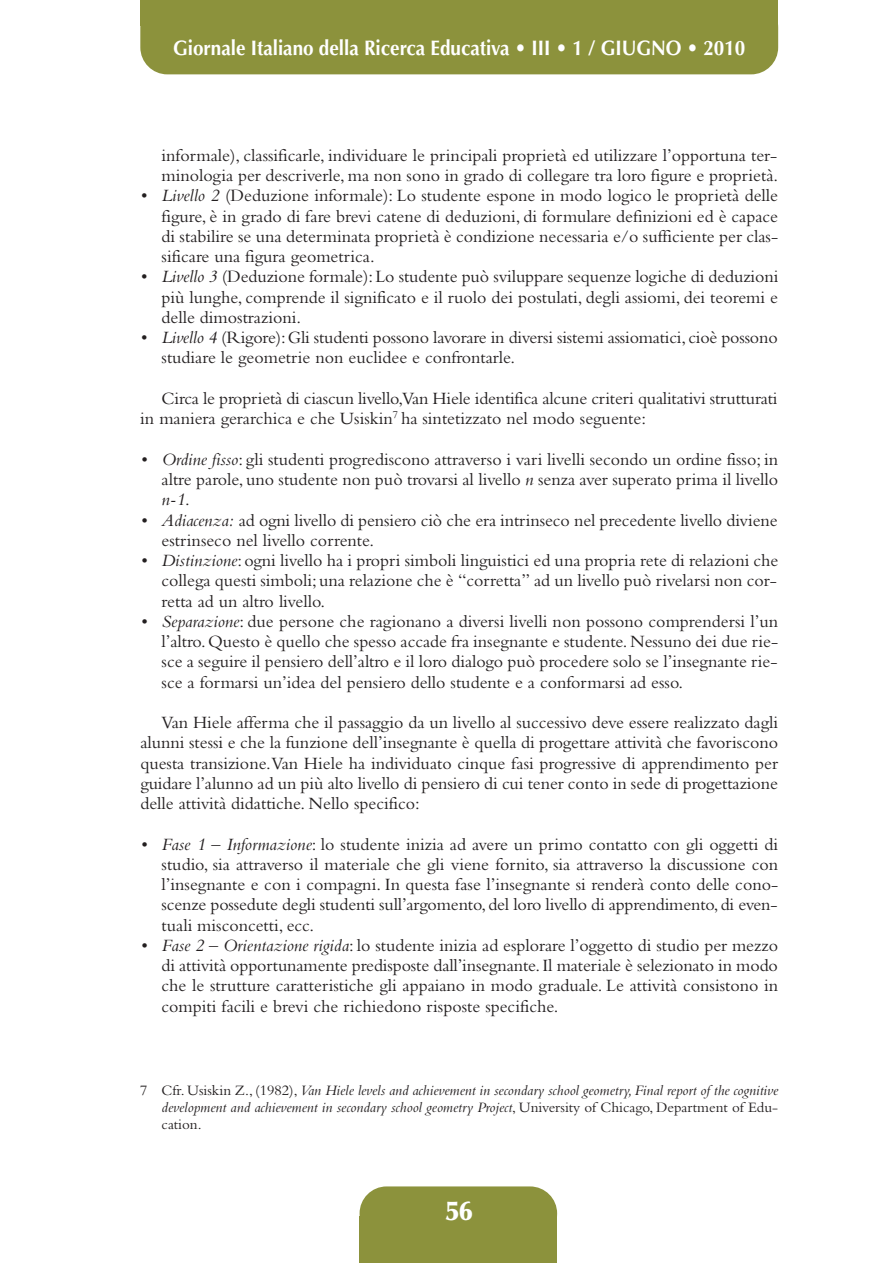
<style>
.page{position:relative;width:893px;height:1263px;background:#fff}
.page>*{position:absolute;margin:0;border:0;box-sizing:border-box;transform-origin:0 0}
.t1{font:900 27px "Optima";color:#fff}
.t2{font:700 21px "Optima";color:#fff;scale:.9 1}
.t3{font:18px/20.2px "Bembo";color:#231f20;text-align:justify}
.t4{font:italic 15px/17.2px "Bembo";color:#231f20;text-align:justify}
.s1{font-style:italic}
.s2{font-style:normal}
</style>
<div class="page">
<div style="left:140px;top:1px;width:638px;height:73px;background:#8c923c;border-radius:27px"></div>
<div style="left:140px;top:0;width:638px;height:26px;background:#8c923c"></div>
<div style="left:360px;top:1216px;width:197px;height:47px;background:#8c923c"></div>
<div style="left:360px;top:1186px;width:197px;height:55px;background:#8c923c;border-radius:27px"></div>
<p class="t2" style="left:173px;top:40px;width:637px">Giornale Italiano della Ricerca Educativa • III • 1 / GIUGNO • 2010</p>
<p class="t3" style="left:162px;top:147px;width:618px">informale), classificarle, individuare le principali proprietà ed utilizzare l’opportuna ter&shy;minologia per descriverle, ma non sono in grado di collegare tra loro figure e proprietà.</p>
<p class="t3" style="left:162px;top:187px;width:618px;text-indent:-21px"><span class="s1">• Livello 2</span> (Deduzione informale): Lo studente espone in modo logico le proprietà delle figure, è in grado di fare brevi catene di deduzioni, di formulare definizioni ed è capace di stabilire se una determinata proprietà è condizione necessaria e/o sufficiente per clas&shy;sificare una figura geometrica.</p>
<p class="t3" style="left:162px;top:268px;width:618px;text-indent:-21px"><span class="s1">• Livello 3</span> (Deduzione formale): Lo studente può sviluppare sequenze logiche di deduzioni più lunghe, comprende il significato e il ruolo dei postulati, degli assiomi, dei teoremi e delle dimostrazioni.</p>
<p class="t3" style="left:162px;top:329px;width:618px;text-indent:-21px"><span class="s1">• Livello 4</span> (Rigore): Gli studenti possono lavorare in diversi sistemi assiomatici, cioè possono studiare le geometrie non euclidee e confrontarle.</p>
<p class="t3" style="left:140px;top:390px;width:639px;text-indent:21px">Circa le proprietà di ciascun livello,Van Hiele identifica alcune criteri qualitativi strutturati in maniera gerarchica e che Usiskin<sup>7</sup> ha sintetizzato nel modo seguente:</p>
<p class="t3" style="left:162px;top:451px;width:618px;text-indent:-21px"><span class="s1">• Ordine fisso</span>: gli studenti progrediscono attraverso i vari livelli secondo un ordine fisso; in altre parole, uno studente non può trovarsi al livello <span class="s1">n</span> senza aver superato prima il livello <span class="s1">n-1</span>.</p>
<p class="t3" style="left:162px;top:511px;width:617px;text-indent:-21px"><span class="s1">• Adiacenza:</span> ad ogni livello di pensiero ciò che era intrinseco nel precedente livello diviene estrinseco nel livello corrente.</p>
<p class="t3" style="left:162px;top:552px;width:618px;text-indent:-21px"><span class="s1">• Distinzione</span>: ogni livello ha i propri simboli linguistici ed una propria rete di relazioni che collega questi simboli; una relazione che è “corretta” ad un livello può rivelarsi non cor&shy;retta ad un altro livello.</p>
<p class="t3" style="left:162px;top:613px;width:618px;text-indent:-21px"><span class="s1">• Separazione</span>: due persone che ragionano a diversi livelli non possono comprendersi l’un l’altro. Questo è quello che spesso accade fra insegnante e studente. Nessuno dei due rie&shy;sce a seguire il pensiero dell’altro e il loro dialogo può procedere solo se l’insegnante rie&shy;sce a formarsi un’idea del pensiero dello studente e a conformarsi ad esso.</p>
<p class="t3" style="left:140px;top:714px;width:639px;text-indent:21px">Van Hiele afferma che il passaggio da un livello al successivo deve essere realizzato dagli alunni stessi e che la funzione dell’insegnante è quella di progettare attività che favoriscono questa transizione.Van Hiele ha individuato cinque fasi progressive di apprendimento per guidare l’alunno ad un più alto livello di pensiero di cui tener conto in sede di progettazione delle attività didattiche. Nello specifico:</p>
<p class="t3" style="left:162px;top:835px;width:618px;text-indent:-21px"><span class="s1">• Fase 1 – Informazione</span>: lo studente inizia ad avere un primo contatto con gli oggetti di studio, sia attraverso il materiale che gli viene fornito, sia attraverso la discussione con l’insegnante e con i compagni. In questa fase l’insegnante si renderà conto delle cono&shy;scenze possedute degli studenti sull’argomento, del loro livello di apprendimento, di even&shy;tuali misconcetti, ecc.</p>
<p class="t3" style="left:162px;top:937px;width:618px;text-indent:-21px"><span class="s1">• Fase 2 – Orientazione rigida</span>: lo studente inizia ad esplorare l’oggetto di studio per mezzo di attività opportunamente predisposte dall’insegnante. Il materiale è selezionato in modo che le strutture caratteristiche gli appaiano in modo graduale. Le attività consistono in compiti facili e brevi che richiedono risposte specifiche.</p>
<p class="t4" style="left:162px;top:1083px;width:618px;text-indent:-21px"><span class="s2">7 Cfr. Usiskin Z., (1982),</span> Van Hiele levels and achievement in secondary school geometry, Final report of the cognitive development and achievement in secondary school geometry Project<span class="s2">, University of Chicago, Department of Edu&shy;cation.</span></p>
<p class="t1" style="left:445px;top:1200px;width:28px">56</p>
</div>
